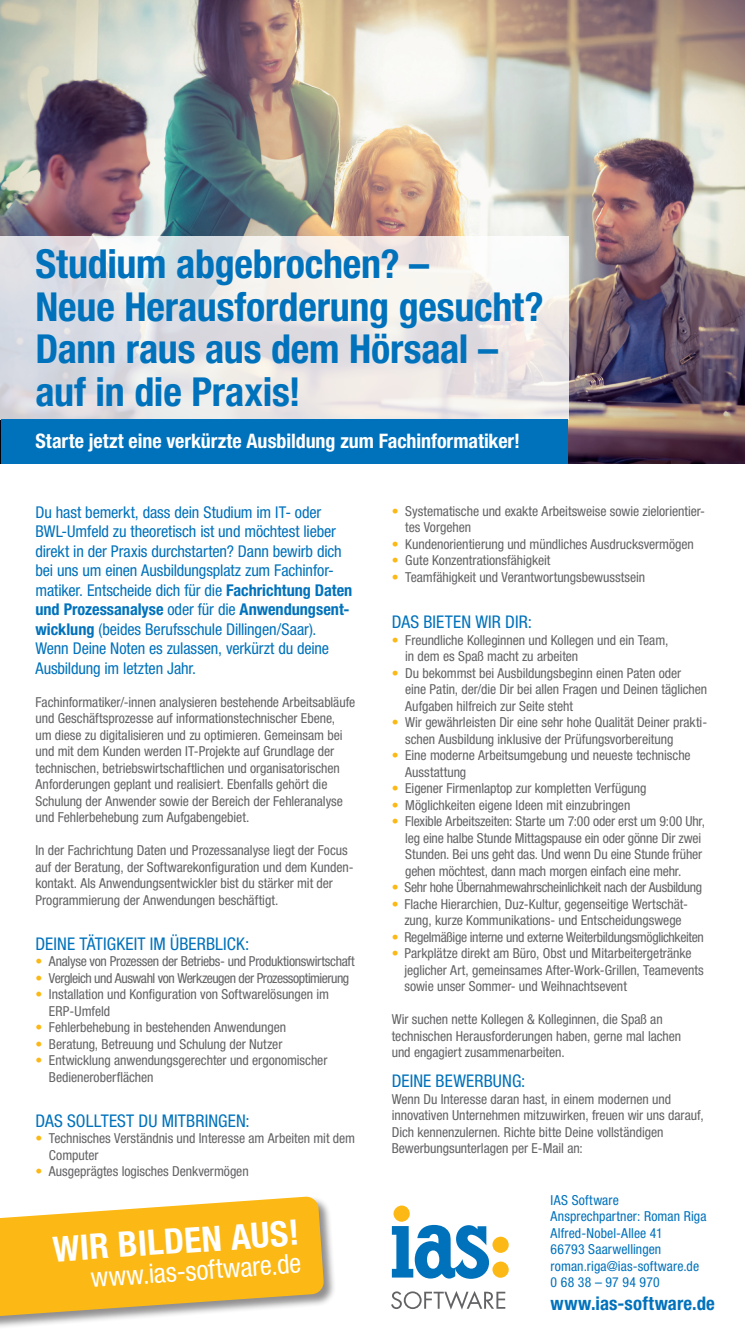
<style>
.page{position:relative;width:745px;height:1329px;background:#fff}
.page>*{position:absolute;margin:0;border:0;box-sizing:border-box;transform-origin:0 0}
.t1{font:700 condensed 40px/42.5px "Helvetica Neue LT Pro";letter-spacing:-.005em;color:#0072bc}
.t2{font:700 condensed 35.12px "Helvetica Neue LT Pro";color:#fff}
.t3{font:condensed 26.88px "Helvetica Neue LT Pro";color:#fff}
.t4{font:700 condensed 20px "Helvetica Neue LT Pro";letter-spacing:-.005em;color:#fff}
.t5{font:700 condensed 18.75px "Helvetica Neue LT Pro";letter-spacing:.01em;color:#0072bc}
.t6{font:condensed 17.5px "Helvetica Neue LT Pro";letter-spacing:.005em;color:#0072bc}
.t7{font:condensed 16.25px/19.5px "Helvetica Neue LT Pro";letter-spacing:-.01em;color:#0072bc}
.t8{font:condensed 13.75px/16.5px "Helvetica Neue LT Pro";letter-spacing:-.005em;color:#636366}
.t9{font:condensed 13.75px/16.5px "Helvetica Neue LT Pro";letter-spacing:.01em;color:#0072bc}
.t10{font:condensed 13.75px "Helvetica Neue LT Pro";letter-spacing:-.025em;color:#636366}
.t11{font:condensed 13.75px "Helvetica Neue LT Pro";letter-spacing:-.035em;color:#636366}
.s1{font-weight:700}
.s2{color:#fcb814}
</style>
<div class="page">
<img style="left:0;top:0;width:744px;height:464px">
<svg style="left:0;top:236px;width:568px;height:183px"></svg>
<svg style="left:393px;top:1205px;width:17px;height:17px"></svg>
<div style="left:492px;top:1261px;width:16px;height:17px;background:#fcb814;border-radius:8px"></div>
<div style="left:492px;top:1236px;width:16px;height:17px;background:#fcb814;border-radius:8px"></div>
<svg style="left:391px;top:1225px;width:97px;height:54px"></svg>
<svg style="left:391px;top:1291px;width:114px;height:18px"></svg>
<div style="left:0;top:1196px;width:336px;height:133px;background:#231f20;opacity:.5"></div>
<svg style="left:0;top:1196px;width:324px;height:122px;background:#f7c03c"></svg>
<div style="left:1px;top:419px;width:566px;height:45px;background:#0072bc"></div>
<h1 class="t1" style="left:35px;top:242px;width:509px">Studium abgebrochen? –<br>Neue Herausforderung gesucht?<br>Dann raus aus dem Hörsaal – auf in die Praxis!</h1>
<h3 class="t4" style="left:35px;top:429px;width:485px">Starte jetzt eine verkürzte Ausbildung zum Fachinformatiker!</h3>
<p class="t7" style="left:35px;top:502px;width:318px">Du hast bemerkt, dass dein Studium im IT- oder BWL-Umfeld zu theoretisch ist und möchtest lieber direkt in der Praxis durchstarten? Dann bewirb dich bei uns um einen Ausbildungsplatz zum Fachinfor&shy;matiker. Entscheide dich für die <span class="s1">Fachrichtung Daten und Prozessanalyse</span> oder für die <span class="s1">Anwendungsent&shy;wicklung</span> (beides Berufsschule Dillingen/Saar).<br>Wenn Deine Noten es zulassen, verkürzt du deine Ausbildung im letzten Jahr.</p>
<p class="t8" style="left:35px;top:693px;width:321px">Fachinformatiker/-innen analysieren bestehende Arbeitsabläufe und Geschäftsprozesse auf informationstechnischer Ebene,<br>um diese zu digitalisieren und zu optimieren. Gemeinsam bei und mit dem Kunden werden IT-Projekte auf Grundlage der technischen, betriebswirtschaftlichen und organisatorischen Anforderungen geplant und realisiert. Ebenfalls gehört die Schulung der Anwender sowie der Bereich der Fehleranalyse und Fehlerbehebung zum Aufgabengebiet.</p>
<p class="t8" style="left:35px;top:842px;width:319px">In der Fachrichtung Daten und Prozessanalyse liegt der Focus auf der Beratung, der Softwarekonfiguration und dem Kunden&shy;kontakt. Als Anwendungsentwickler bist du stärker mit der Programmierung der Anwendungen beschäftigt.</p>
<p class="t6" style="left:35px;top:933px;width:215px">DEINE TÄTIGKEIT IM ÜBERBLICK:</p>
<p class="t8" style="left:35px;top:953px;width:320px"><span class="s2">•</span> Analyse von Prozessen der Betriebs- und Produktionswirtschaft</p>
<p class="t11" style="left:35px;top:970px;width:315px"><span class="s2">•</span> Vergleich und Auswahl von Werkzeugen der Prozessoptimierung</p>
<p class="t8" style="left:49px;top:986px;width:281px;text-indent:-13px"><span class="s2">•</span> Installation und Konfiguration von Softwarelösungen im<br>ERP-Umfeld</p>
<p class="t8" style="left:35px;top:1019px;width:252px"><span class="s2">•</span> Fehlerbehebung in bestehenden Anwendungen</p>
<p class="t8" style="left:35px;top:1035px;width:248px"><span class="s2">•</span> Beratung, Betreuung und Schulung der Nutzer</p>
<p class="t8" style="left:49px;top:1052px;width:280px;text-indent:-13px"><span class="s2">•</span> Entwicklung anwendungsgerechter und ergonomischer<br>Bedieneroberflächen</p>
<p class="t6" style="left:35px;top:1110px;width:216px">DAS SOLLTEST DU MITBRINGEN:</p>
<p class="t8" style="left:49px;top:1130px;width:307px;text-indent:-13px"><span class="s2">•</span> Technisches Verständnis und Interesse am Arbeiten mit dem<br>Computer</p>
<p class="t8" style="left:35px;top:1163px;width:214px"><span class="s2">•</span> Ausgeprägtes logisches Denkvermögen</p>
<h2 class="t2" style="left:51px;top:1228px;width:248px;rotate:-4deg">WIR BILDEN AUS!</h2>
<h3 class="t3" style="left:90px;top:1262px;width:212px;rotate:-4deg">www.ias-software.de</h3>
<p class="t8" style="left:405px;top:502px;width:301px;text-indent:-13px"><span class="s2">•</span> Systematische und exakte Arbeitsweise sowie zielorientier&shy;tes Vorgehen</p>
<p class="t8" style="left:391px;top:535px;width:303px"><span class="s2">•</span> Kundenorientierung und mündliches Ausdrucksvermögen</p>
<p class="t8" style="left:391px;top:552px;width:160px"><span class="s2">•</span> Gute Konzentrationsfähigkeit</p>
<p class="t8" style="left:391px;top:568px;width:255px"><span class="s2">•</span> Teamfähigkeit und Verantwortungsbewusstsein</p>
<p class="t6" style="left:391px;top:612px;width:142px">DAS BIETEN WIR DIR:</p>
<p class="t8" style="left:405px;top:631px;width:264px;text-indent:-13px"><span class="s2">•</span> Freundliche Kolleginnen und Kollegen und ein Team, in dem es Spaß macht zu arbeiten</p>
<p class="t8" style="left:405px;top:664px;width:303px;text-indent:-13px"><span class="s2">•</span> Du bekommst bei Ausbildungsbeginn einen Paten oder<br>eine Patin, der/die Dir bei allen Fragen und Deinen täglichen<br>Aufgaben hilfreich zur Seite steht</p>
<p class="t8" style="left:405px;top:714px;width:303px;text-indent:-13px"><span class="s2">•</span> Wir gewährleisten Dir eine sehr hohe Qualität Deiner prakti&shy;schen Ausbildung inklusive der Prüfungsvorbereitung</p>
<p class="t8" style="left:405px;top:747px;width:287px;text-indent:-13px"><span class="s2">•</span> Eine moderne Arbeitsumgebung und neueste technische<br>Ausstattung</p>
<p class="t8" style="left:391px;top:780px;width:256px"><span class="s2">•</span> Eigener Firmenlaptop zur kompletten Verfügung</p>
<p class="t8" style="left:391px;top:796px;width:240px"><span class="s2">•</span> Möglichkeiten eigene Ideen mit einzubringen</p>
<p class="t8" style="left:405px;top:813px;width:301px;text-indent:-13px"><span class="s2">•</span> Flexible Arbeitszeiten: Starte um 7:00 oder erst um 9:00 Uhr, leg eine halbe Stunde Mittagspause ein oder gönne Dir zwei Stunden. Bei uns geht das. Und wenn Du eine Stunde früher gehen möchtest, dann mach morgen einfach eine mehr.</p>
<p class="t10" style="left:391px;top:879px;width:312px"><span class="s2">•</span> Sehr hohe Übernahmewahrscheinlichkeit nach der Ausbildung</p>
<p class="t8" style="left:391px;top:895px;width:297px;text-align:center"><span class="s2">•</span> Flache Hierarchien, Duz-Kultur, gegenseitige Wertschät&shy;zung, kurze Kommunikations- und Entscheidungswege</p>
<p class="t10" style="left:391px;top:929px;width:313px"><span class="s2">•</span> Regelmäßige interne und externe Weiterbildungsmöglichkeiten</p>
<p class="t8" style="left:404px;top:945px;width:301px;text-indent:-13px"><span class="s2">•</span> Parkplätze direkt am Büro, Obst und Mitarbeitergetränke jeglicher Art, gemeinsames After-Work-Grillen, Teamevents sowie unser Sommer- und Weihnachtsevent</p>
<p class="t8" style="left:391px;top:1011px;width:291px">Wir suchen nette Kollegen &amp; Kolleginnen, die Spaß an technischen Herausforderungen haben, gerne mal lachen und engagiert zusammenarbeiten.</p>
<p class="t6" style="left:391px;top:1071px;width:135px">DEINE BEWERBUNG:</p>
<p class="t8" style="left:391px;top:1090px;width:313px">Wenn Du Interesse daran hast, in einem modernen und innovativen Unternehmen mitzuwirken, freuen wir uns darauf, Dich kennenzulernen. Richte bitte Deine vollständigen Bewerbungsunterlagen per E-Mail an:</p>
<p class="t9" style="left:550px;top:1191px;width:157px">IAS Software<br>Ansprechpartner: Roman Riga<br>Alfred-Nobel-Allee 41<br>66793 Saarwellingen roman.riga@ias-software.de<br>0 68 38 – 97 94 970</p>
<h3 class="t5" style="left:550px;top:1291px;width:166px">www.ias-software.de</h3>
</div>
